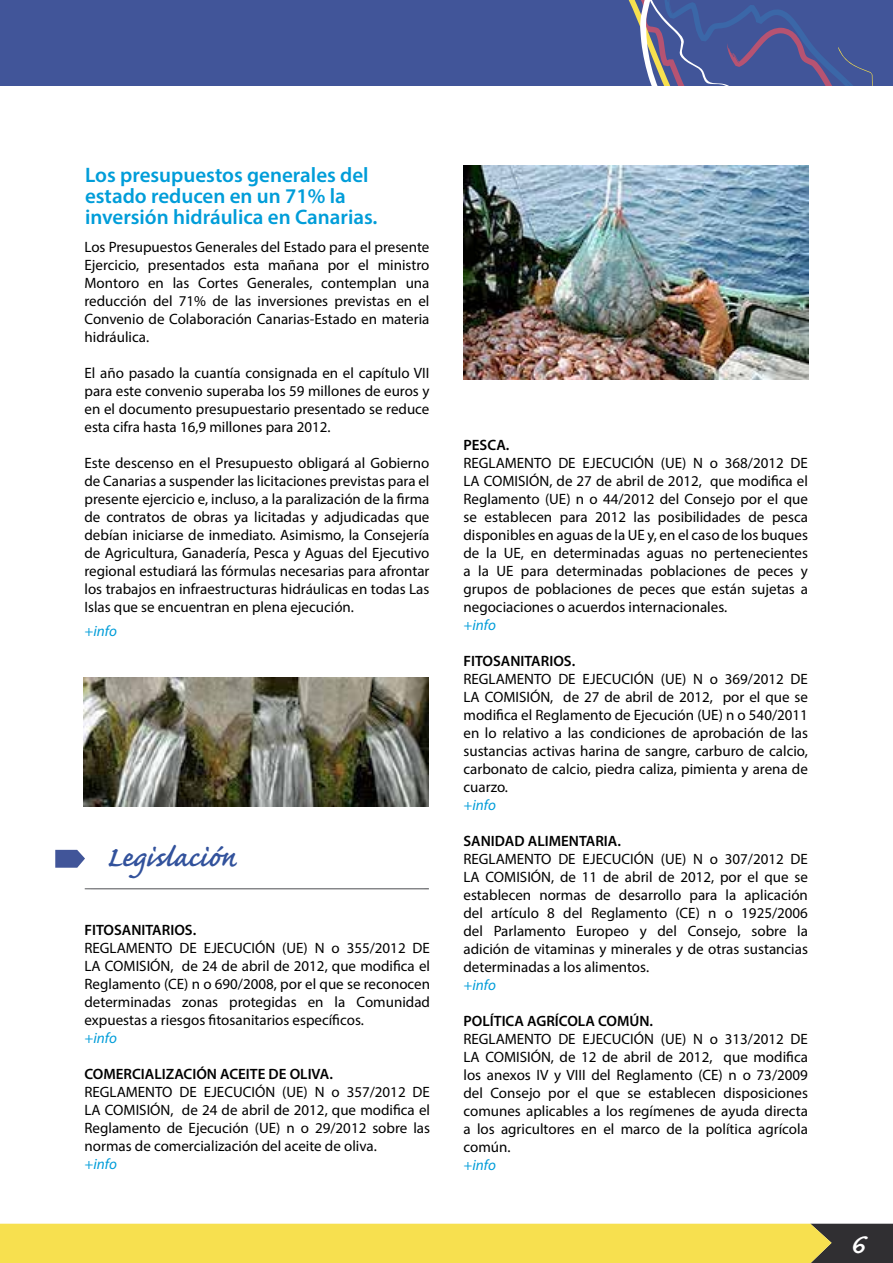
<style>
.page{position:relative;width:893px;height:1263px;background:#fff}
.page>*{position:absolute;margin:0;border:0;box-sizing:border-box;transform-origin:0 0}
.t1{font:600 36px "Caflisch Script Pro";letter-spacing:-.005em;color:#32529c}
.t2{font:600 36px "Caflisch Script Pro";color:#fff}
.t3{font:600 21px/21px "Myriad Pro";color:#009dd9}
.t4{font:15px/18px "Myriad Pro";color:#000;text-align:justify}
.t5{font:600 15px "Myriad Pro";color:#000}
.t6{font:italic 15px "Myriad Pro";color:#009dd9}
</style>
<div class="page">
<svg style="left:0;top:1224px;width:893px;height:39px;background:#e7d14c"></svg>
<div style="left:0;top:0;width:893px;height:85px;background:#415599"></div>
<svg style="left:628px;top:0;width:245px;height:85px"></svg>
<svg style="left:55px;top:850px;width:30px;height:18px"></svg>
<div style="left:84px;top:885px;width:347px;height:5px;background:#000;opacity:.75"></div>
<img style="left:84px;top:678px;width:345px;height:128px">
<img style="left:463px;top:166px;width:345px;height:214px">
<h2 class="t3" style="left:85px;top:163px;width:294px">Los presupuestos generales del estado reducen en un 71% la inversión hidráulica en Canarias.</h2>
<p class="t4" style="left:84px;top:238px;width:346px">Los Presupuestos Generales del Estado para el presente Ejercicio, presentados esta mañana por el ministro Montoro en las Cortes Generales, contemplan una reducción del 71% de las inversiones previstas en el Convenio de Colaboración Canarias-Estado en materia hidráulica.</p>
<p class="t4" style="left:84px;top:364px;width:346px">El año pasado la cuantía consignada en el capítulo VII para este convenio superaba los 59 millones de euros y en el documento presupuestario presentado se reduce esta cifra hasta 16,9 millones para 2012.</p>
<p class="t4" style="left:84px;top:454px;width:346px">Este descenso en el Presupuesto obligará al Gobierno de Canarias a suspender las licitaciones previstas para el presente ejercicio e, incluso, a la paralización de la firma de contratos de obras ya licitadas y adjudicadas que debían iniciarse de inmediato. Asimismo, la Consejería de Agricultura, Ganadería, Pesca y Aguas del Ejecutivo regional estudiará las fórmulas necesarias para afrontar los trabajos en infraestructuras hidráulicas en todas Las Islas que se encuentran en plena ejecución.</p>
<p class="t6" style="left:84px;top:622px;width:34px">+info</p>
<h1 class="t1" style="left:107px;top:838px;width:131px">Legislación</h1>
<p class="t5" style="left:84px;top:921px;width:113px">FITOSANITARIOS.</p>
<p class="t4" style="left:84px;top:939px;width:347px">REGLAMENTO DE EJECUCIÓN (UE) N o 355/2012 DE LA COMISIÓN, de 24 de abril de 2012, que modifica el Reglamento (CE) n o 690/2008, por el que se reconocen determinadas zonas protegidas en la Comunidad expuestas a riesgos fitosanitarios específicos.</p>
<p class="t6" style="left:84px;top:1029px;width:34px">+info</p>
<p class="t5" style="left:84px;top:1065px;width:250px">COMERCIALIZACIÓN ACEITE DE OLIVA.</p>
<p class="t4" style="left:84px;top:1083px;width:347px">REGLAMENTO DE EJECUCIÓN (UE) N o 357/2012 DE LA COMISIÓN, de 24 de abril de 2012, que modifica el Reglamento de Ejecución (UE) n o 29/2012 sobre las normas de comercialización del aceite de oliva.</p>
<p class="t6" style="left:84px;top:1155px;width:34px">+info</p>
<p class="t5" style="left:463px;top:435px;width:47px">PESCA.</p>
<p class="t4" style="left:463px;top:453px;width:346px">REGLAMENTO DE EJECUCIÓN (UE) N o 368/2012 DE LA COMISIÓN, de 27 de abril de 2012, que modifica el Reglamento (UE) n o 44/2012 del Consejo por el que se establecen para 2012 las posibilidades de pesca disponibles en aguas de la UE y, en el caso de los buques de la UE, en determinadas aguas no pertenecientes a la UE para determinadas poblaciones de peces y grupos de poblaciones de peces que están sujetas a negociaciones o acuerdos internacionales.</p>
<p class="t6" style="left:463px;top:615px;width:34px">+info</p>
<p class="t5" style="left:463px;top:651px;width:113px">FITOSANITARIOS.</p>
<p class="t4" style="left:463px;top:669px;width:346px">REGLAMENTO DE EJECUCIÓN (UE) N o 369/2012 DE LA COMISIÓN, de 27 de abril de 2012, por el que se modifica el Reglamento de Ejecución (UE) n o 540/2011 en lo relativo a las condiciones de aprobación de las sustancias activas harina de sangre, carburo de calcio, carbonato de calcio, piedra caliza, pimienta y arena de cuarzo.</p>
<p class="t6" style="left:463px;top:795px;width:34px">+info</p>
<p class="t5" style="left:463px;top:831px;width:159px">SANIDAD ALIMENTARIA.</p>
<p class="t4" style="left:463px;top:849px;width:346px">REGLAMENTO DE EJECUCIÓN (UE) N o 307/2012 DE LA COMISIÓN, de 11 de abril de 2012, por el que se establecen normas de desarrollo para la aplicación del artículo 8 del Reglamento (CE) n o 1925/2006 del Parlamento Europeo y del Consejo, sobre la adición de vitaminas y minerales y de otras sustancias determinadas a los alimentos.</p>
<p class="t6" style="left:463px;top:975px;width:34px">+info</p>
<p class="t5" style="left:463px;top:1011px;width:191px">POLÍTICA AGRÍCOLA COMÚN.</p>
<p class="t4" style="left:463px;top:1029px;width:346px">REGLAMENTO DE EJECUCIÓN (UE) N o 313/2012 DE LA COMISIÓN, de 12 de abril de 2012, que modifica los anexos IV y VIII del Reglamento (CE) n o 73/2009 del Consejo por el que se establecen disposiciones comunes aplicables a los regímenes de ayuda directa a los agricultores en el marco de la política agrícola común.</p>
<p class="t6" style="left:463px;top:1155px;width:34px">+info</p>
<h1 class="t2" style="left:850px;top:1225px;width:16px">6</h1>
</div>
